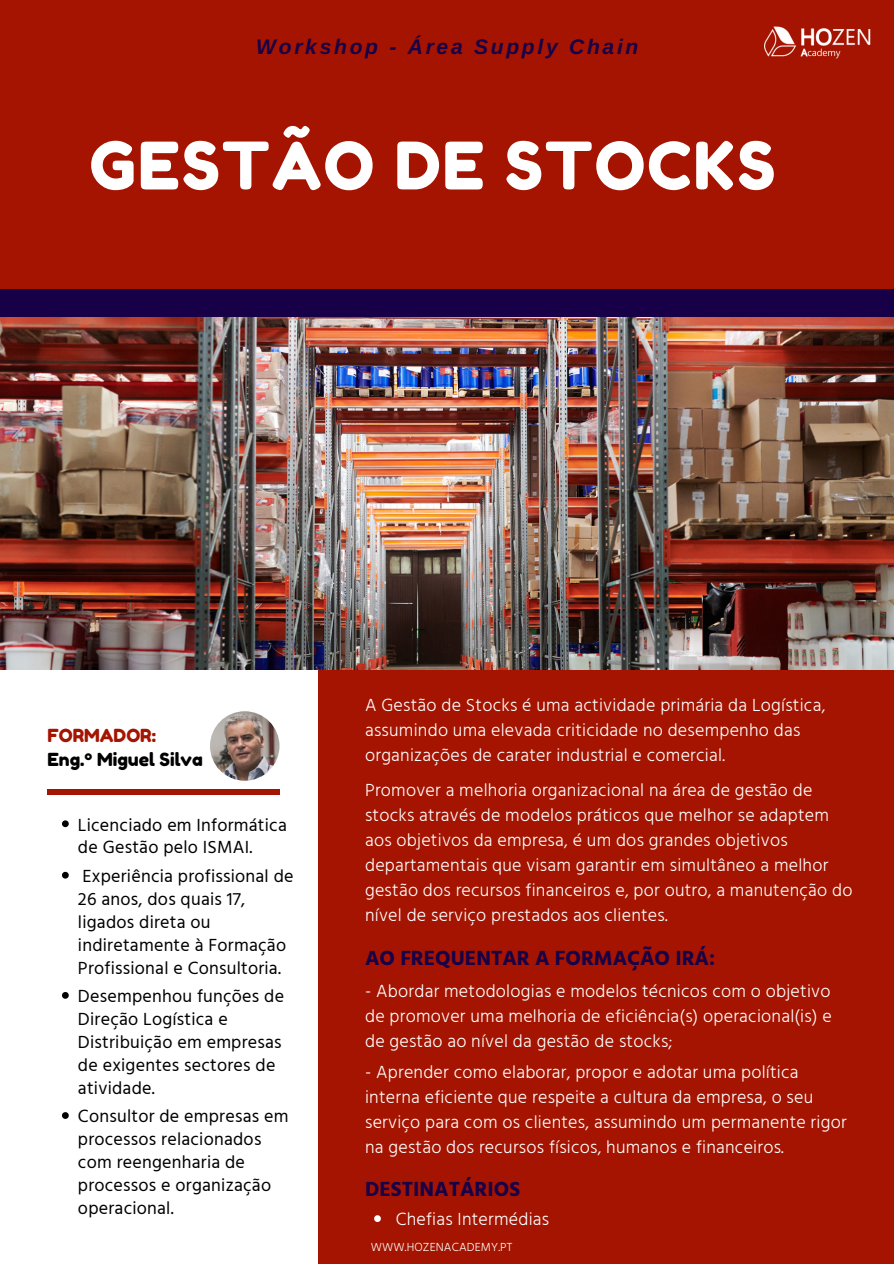
<style>
.page{position:relative;width:894px;height:1264px;background:#fff}
.page>*{position:absolute;margin:0;border:0;box-sizing:border-box;transform-origin:0 0}
.t1{font:65.25px "Fredoka One";letter-spacing:.03em;color:#fff}
.t2{font:700 21px "Hind Guntur";color:#170047}
.t3{font:italic 700 21px "Arimo";letter-spacing:.13em;color:#170047}
.t4{font:300 18px/25px "Hind Guntur";letter-spacing:.015em;color:#fff}
.t5{font:18px/23px "Hind Guntur";letter-spacing:.015em;color:#000}
.t6{font:18px "Fredoka One";color:#000}
.t7{font:18px "Fredoka One";color:#a41401}
.t8{font:300 12px "Hind Guntur";letter-spacing:.01em;color:#fff}
</style>
<div class="page">
<div style="left:0;top:0;width:893px;height:1263px;background:#a41401"></div>
<div style="left:0;top:669px;width:318px;height:594px;background:#fff"></div>
<div style="left:47px;top:789px;width:232px;height:5px;background:#a41401"></div>
<div style="left:0;top:290px;width:893px;height:28px;background:#170047"></div>
<img style="left:210px;top:711px;width:69px;height:69px;border-radius:50%">
<img style="left:764px;top:26px;width:107px;height:32px">
<img style="left:0;top:317px;width:893px;height:353px">
<svg style="left:62px;top:820px;width:7px;height:7px"></svg>
<svg style="left:62px;top:871px;width:7px;height:7px"></svg>
<svg style="left:62px;top:992px;width:7px;height:6px"></svg>
<svg style="left:62px;top:1112px;width:7px;height:6px"></svg>
<svg style="left:374px;top:1215px;width:7px;height:6px"></svg>
<p class="t3" style="left:256px;top:35px;width:383px">Workshop - Área Supply Chain</p>
<h1 class="t1" style="left:89px;top:126px;width:687px">GESTÃO DE STOCKS</h1>
<p class="t7" style="left:47px;top:724px;width:110px">FORMADOR:</p>
<p class="t6" style="left:47px;top:748px;width:157px">Eng.º Miguel Silva</p>
<p class="t5" style="left:78px;top:812px;width:210px">Licenciado em Informática de Gestão pelo ISMAI.</p>
<p class="t5" style="left:78px;top:864px;width:217px">Experiência profissional de<br>26 anos, dos quais 17, ligados direta ou indiretamente à Formação<br>Profissional e Consultoria.</p>
<p class="t5" style="left:78px;top:984px;width:207px">Desempenhou funções de<br>Direção Logística e<br>Distribuição em empresas de exigentes sectores de atividade.</p>
<p class="t5" style="left:78px;top:1104px;width:212px">Consultor de empresas em processos relacionados com reengenharia de processos e organização operacional.</p>
<p class="t4" style="left:365px;top:691px;width:461px">A Gestão de Stocks é uma actividade primária da Logística, assumindo uma elevada criticidade no desempenho das organizações de carater industrial e comercial.</p>
<p class="t4" style="left:365px;top:777px;width:488px">Promover a melhoria organizacional na área de gestão de stocks através de modelos práticos que melhor se adaptem aos objetivos da empresa, é um dos grandes objetivos departamentais que visam garantir em simultâneo a melhor gestão dos recursos financeiros e, por outro, a manutenção do nível de serviço prestados aos clientes.</p>
<p class="t2" style="left:365px;top:945px;width:351px">AO FREQUENTAR A FORMAÇÃO IRÁ:</p>
<p class="t4" style="left:365px;top:977px;width:468px;text-align:justify">- Abordar metodologias e modelos técnicos com o objetivo de promover uma melhoria de eficiência(s) operacional(is) e de gestão ao nível da gestão de stocks;</p>
<p class="t4" style="left:365px;top:1059px;width:483px">- Aprender como elaborar, propor e adotar uma política interna eficiente que respeite a cultura da empresa, o seu serviço para com os clientes, assumindo um permanente rigor na gestão dos recursos físicos, humanos e financeiros.</p>
<p class="t2" style="left:365px;top:1176px;width:156px">DESTINATÁRIOS</p>
<p class="t4" style="left:395px;top:1206px;width:155px">Chefias Intermédias</p>
<p class="t8" style="left:371px;top:1239px;width:143px">WWW.HOZENACADEMY.PT</p>
</div>
